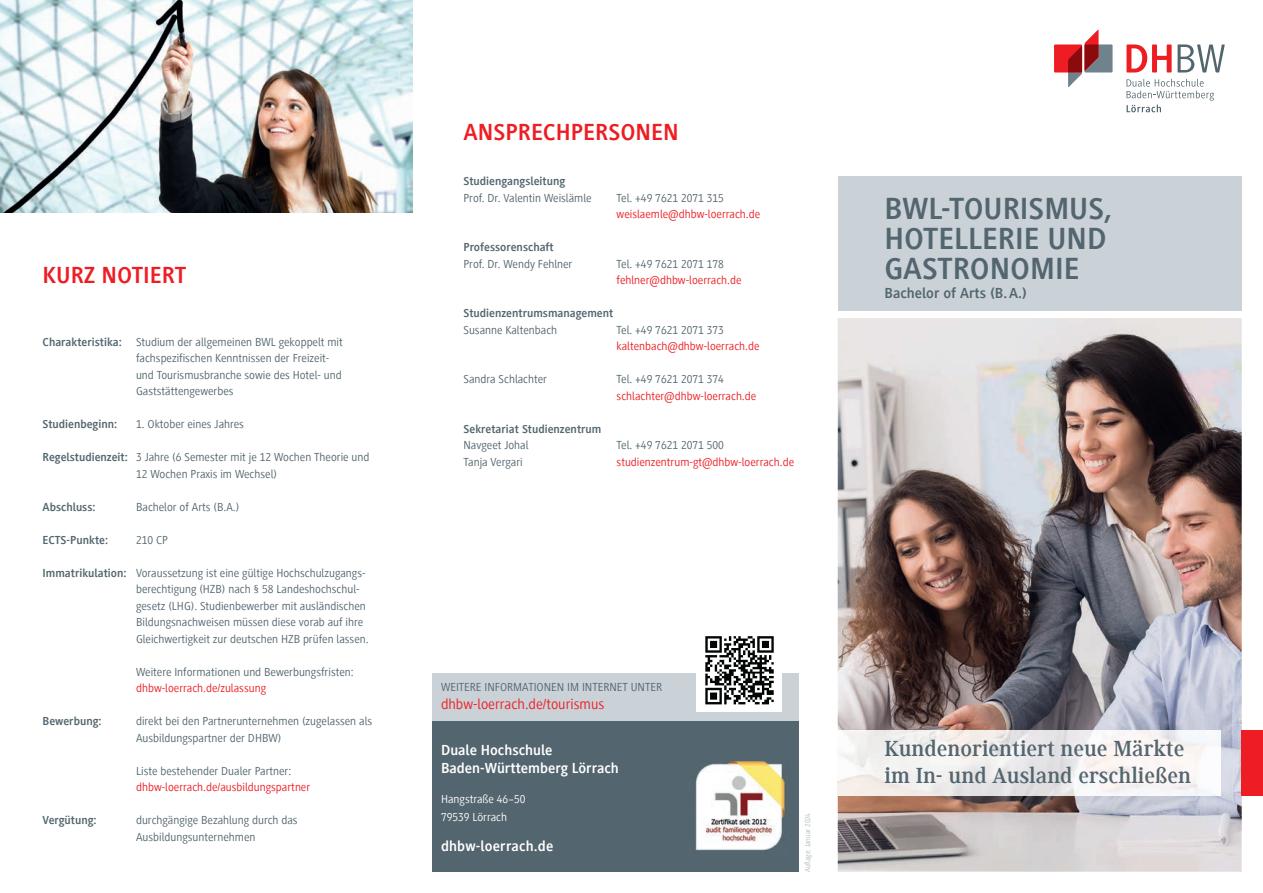
<style>
.page{position:relative;width:1263px;height:893px;background:#fff}
.page>*{position:absolute;margin:0;border:0;box-sizing:border-box;transform-origin:0 0}
.t1{font:700 31.5px/30px "Generis Sans Com";color:#53656e}
.t2{font:700 24px "Generis Sans Com";color:#ee1d23}
.t3{font:700 22.5px/27px "Generis Serif Com";color:#53656e}
.t4{font:700 15px/18px "Generis Sans Com";color:#fff}
.t5{font:15px "Generis Sans Com";color:#ee1d23}
.t6{font:700 15px "Generis Sans Com";color:#53656e}
.t7{font:12px/16.5px "Generis Sans Com";color:#53656e}
.t8{font:12px "Generis Sans Com";color:#ee1d23}
.t9{font:700 12px "Generis Sans Com";color:#53656e}
.t10{font:12px/18px "Generis Sans Com";color:#fff}
.t11{font:300 7.5px "Generis Sans Com";color:#9dacb5}
.s1{font-weight:700}
</style>
<div class="page">
<img style="left:0;top:0;width:412px;height:213px">
<img style="left:838px;top:318px;width:404px;height:554px">
<img style="left:838px;top:730px;width:382px;height:66px">
<div style="left:838px;top:176px;width:404px;height:135px;background:#cad2d8"></div>
<div style="left:1242px;top:730px;width:21px;height:66px;background:#ee1d23"></div>
<div style="left:432px;top:721px;width:367px;height:151px;background:#53656e"></div>
<div style="left:432px;top:673px;width:367px;height:48px;background:#cad2d8"></div>
<img style="left:696px;top:636px;width:85px;height:76px">
<div style="left:1054px;top:44px;width:28px;height:29px;background:#ee1d23"></div>
<svg style="left:1068px;top:30px;width:44px;height:57px"></svg>
<svg style="left:1126px;top:44px;width:45px;height:29px"></svg>
<svg style="left:1177px;top:44px;width:48px;height:29px"></svg>
<svg style="left:1126px;top:79px;width:88px;height:33px"></svg>
<img style="left:695px;top:762px;width:91px;height:89px">
<h2 class="t2" style="left:43px;top:262px;width:145px">KURZ NOTIERT</h2>
<p class="t7" style="left:136px;top:334px;width:208px;text-indent:-94px"><span class="s1">Charakteristika:</span> Studium der allgemeinen BWL gekoppelt mit fachspezifischen Kenntnissen der Freizeit&shy;und Tourismusbranche sowie des Hotel- und Gaststättengewerbes</p>
<p class="t9" style="left:43px;top:418px;width:76px">Studienbeginn:</p>
<p class="t7" style="left:136px;top:416px;width:109px">1. Oktober eines Jahres</p>
<p class="t7" style="left:43px;top:449px;width:328px;text-align:center"><span class="s1">Regelstudienzeit:</span> 3 Jahre (6 Semester mit je 12 Wochen Theorie und<br>12 Wochen Praxis im Wechsel)</p>
<p class="t9" style="left:43px;top:500px;width:55px">Abschluss:</p>
<p class="t7" style="left:136px;top:499px;width:105px">Bachelor of Arts (B.A.)</p>
<p class="t9" style="left:43px;top:533px;width:67px">ECTS-Punkte:</p>
<p class="t7" style="left:136px;top:532px;width:33px">210 CP</p>
<p class="t7" style="left:136px;top:565px;width:234px;text-indent:-94px"><span class="s1">Immatrikulation:</span> Voraussetzung ist eine gültige Hochschulzugangs&shy;berechtigung (HZB) nach § 58 Landeshochschul&shy;gesetz (LHG). Studienbewerber mit ausländischen Bildungsnachweisen müssen diese vorab auf ihre Gleichwertigkeit zur deutschen HZB prüfen lassen.</p>
<p class="t7" style="left:136px;top:664px;width:219px">Weitere Informationen und Bewerbungsfristen:</p>
<p class="t8" style="left:136px;top:682px;width:132px">dhbw-loerrach.de/zulassung</p>
<p class="t9" style="left:43px;top:715px;width:61px">Bewerbung:</p>
<p class="t7" style="left:136px;top:713px;width:238px">direkt bei den Partnerunternehmen (zugelassen als<br>Ausbildungspartner der DHBW)</p>
<p class="t7" style="left:136px;top:763px;width:157px">Liste bestehender Dualer Partner:</p>
<p class="t8" style="left:136px;top:781px;width:176px">dhbw-loerrach.de/ausbildungspartner</p>
<p class="t9" style="left:43px;top:814px;width:56px">Vergütung:</p>
<p class="t7" style="left:136px;top:812px;width:163px">durchgängige Bezahlung durch das<br>Ausbildungsunternehmen</p>
<h2 class="t2" style="left:463px;top:119px;width:217px">ANSPRECHPERSONEN</h2>
<p class="t9" style="left:463px;top:175px;width:103px">Studiengangsleitung</p>
<p class="t7" style="left:463px;top:190px;width:130px">Prof. Dr. Valentin Weislämle</p>
<p class="t7" style="left:617px;top:190px;width:109px">Tel. +49 7621 2071 315</p>
<p class="t8" style="left:617px;top:208px;width:145px">weislaemle@dhbw-loerrach.de</p>
<p class="t9" style="left:463px;top:241px;width:92px">Professorenschaft</p>
<p class="t7" style="left:463px;top:256px;width:110px">Prof. Dr. Wendy Fehlner</p>
<p class="t7" style="left:617px;top:256px;width:109px">Tel. +49 7621 2071 178</p>
<p class="t8" style="left:617px;top:274px;width:126px">fehlner@dhbw-loerrach.de</p>
<p class="t9" style="left:463px;top:307px;width:151px">Studienzentrumsmanagement</p>
<p class="t7" style="left:463px;top:322px;width:95px">Susanne Kaltenbach</p>
<p class="t7" style="left:617px;top:322px;width:109px">Tel. +49 7621 2071 373</p>
<p class="t8" style="left:617px;top:340px;width:144px">kaltenbach@dhbw-loerrach.de</p>
<p class="t7" style="left:463px;top:371px;width:85px">Sandra Schlachter</p>
<p class="t7" style="left:617px;top:371px;width:109px">Tel. +49 7621 2071 374</p>
<p class="t8" style="left:617px;top:389px;width:141px">schlachter@dhbw-loerrach.de</p>
<p class="t9" style="left:463px;top:422px;width:139px">Sekretariat Studienzentrum</p>
<p class="t7" style="left:463px;top:437px;width:67px">Navgeet Johal</p>
<p class="t7" style="left:617px;top:437px;width:109px">Tel. +49 7621 2071 500</p>
<p class="t7" style="left:463px;top:454px;width:61px">Tanja Vergari</p>
<p class="t8" style="left:617px;top:455px;width:179px">studienzentrum-gt@dhbw-loerrach.de</p>
<p class="t7" style="left:441px;top:678px;width:223px">WEITERE INFORMATIONEN IM INTERNET UNTER</p>
<p class="t5" style="left:441px;top:695px;width:165px">dhbw-loerrach.de/tourismus</p>
<p class="t4" style="left:441px;top:741px;width:179px">Duale Hochschule<br>Baden-Württemberg Lörrach</p>
<p class="t10" style="left:441px;top:790px;width:86px">Hangstraße 46−50<br>79539 Lörrach</p>
<p class="t4" style="left:441px;top:837px;width:114px">dhbw-loerrach.de</p>
<p class="t11" style="left:803px;top:872px;width:61px;rotate:-90deg">Auflage: Januar 2024</p>
<h1 class="t1" style="left:884px;top:194px;width:229px">BWL-TOURISMUS,<br>HOTELLERIE UND<br>GASTRONOMIE</h1>
<p class="t6" style="left:884px;top:285px;width:144px">Bachelor of Arts (B. A.)</p>
<h3 class="t3" style="left:884px;top:735px;width:308px">Kundenorientiert neue Märkte im In- und Ausland erschließen</h3>
</div>
